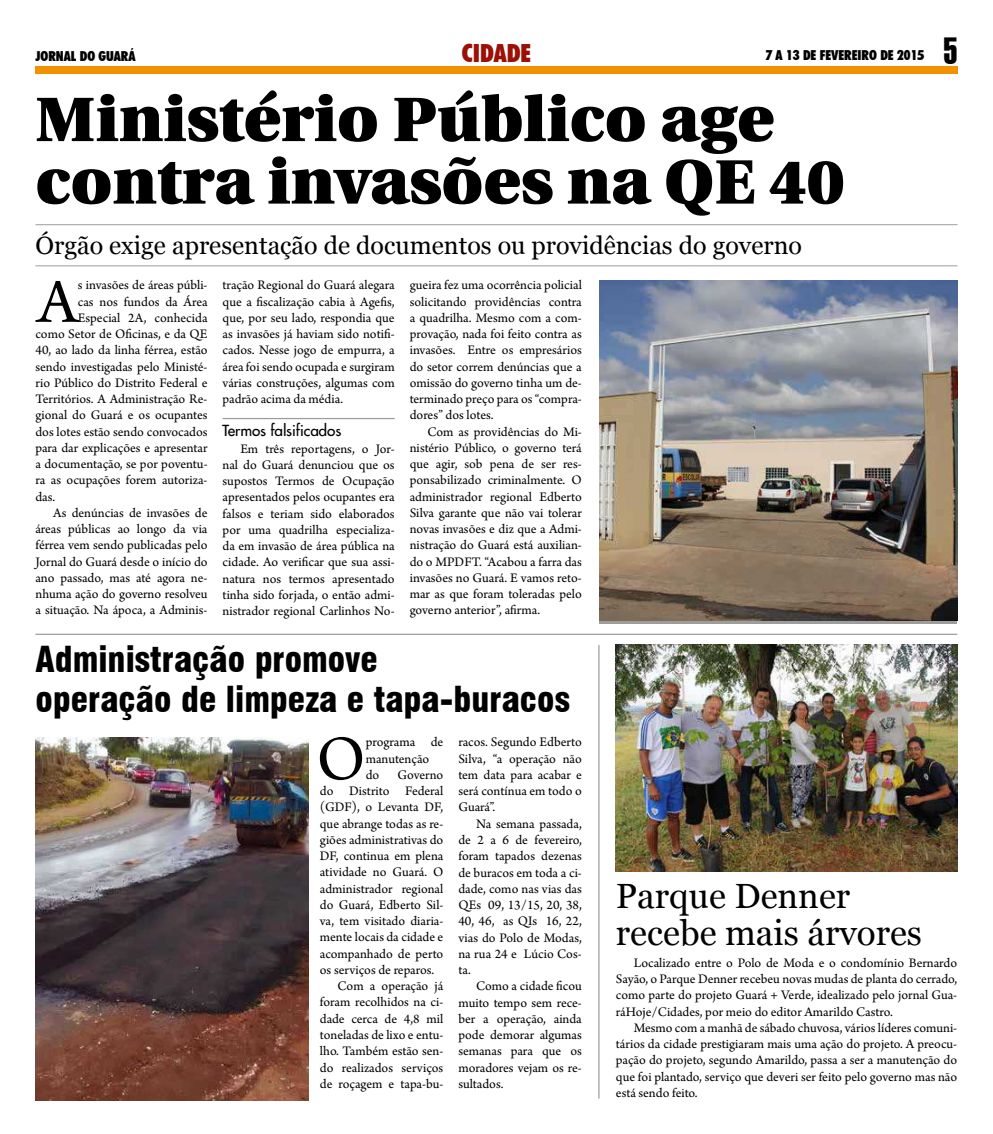
<style>
.page{position:relative;width:993px;height:1134px;background:#fff}
.page>*{position:absolute;margin:0;border:0;box-sizing:border-box;transform-origin:0 0}
.t1{font:66.38px "Arno Pro";color:#000}
.t2{font:900 62.5px/62.5px "Utopia";color:#000}
.t3{font:37px "Swiss 911 BT Extra Compressed";color:#000}
.t4{font:900 condensed 35px/40px "Swiss 721 BT";color:#000}
.t5{font:35px/37.5px "Georgia";color:#000}
.t6{font:25px "Georgia";color:#000}
.t7{font:900 condensed 25px "Futura BT";color:#9c1006}
.t8{font:15px "Futura 2";color:#000}
.t9{font:13.75px/16.2px "Arno Pro";color:#000;text-align:justify}
.t10{font:900 condensed 13.75px "Futura BT";color:#000}
</style>
<div class="page">
<div style="left:35px;top:67px;width:922px;height:7px;background:#f39200"></div>
<hr style="left:222px;top:418px;width:172px;height:1px;background:#9d9d9c">
<hr style="left:35px;top:224px;width:922px;height:1px;background:#9d9d9c">
<hr style="left:35px;top:266px;width:922px;height:1px;background:#9d9d9c">
<img style="left:35px;top:737px;width:273px;height:363px">
<img style="left:599px;top:280px;width:357px;height:341px">
<hr style="left:35px;top:634px;width:921px;height:1px;background:#9d9d9c">
<hr style="left:598px;top:645px;width:1px;height:453px;background:#9d9d9c">
<img style="left:615px;top:645px;width:341px;height:226px">
<p class="t10" style="left:35px;top:48px;width:102px">JORNAL DO GUARÁ</p>
<h3 class="t7" style="left:462px;top:37px;width:71px">CIDADE</h3>
<p class="t10" style="left:765px;top:47px;width:160px">7 A 13 DE FEVEREIRO DE 2015</p>
<h2 class="t2" style="left:35px;top:89px;width:810px">Ministério Público age contra invasões na QE 40</h2>
<h3 class="t6" style="left:35px;top:230px;width:767px">Órgão exige apresentação de documentos ou providências do governo</h3>
<h1 class="t1" style="left:37px;top:264px;width:42px">A</h1>
<p class="t9" style="left:78px;top:278px;width:131px">s invasões de áreas públi-</p>
<p class="t9" style="left:78px;top:294px;width:131px">cas nos fundos da Área</p>
<p class="t9" style="left:78px;top:310px;width:131px">Especial 2A, conhecida</p>
<p class="t9" style="left:35px;top:326px;width:173px">como Setor de Oficinas, e da QE</p>
<p class="t9" style="left:35px;top:343px;width:173px">40, ao lado da linha férrea, estão</p>
<p class="t9" style="left:35px;top:359px;width:173px">sendo investigadas pelo Ministé-</p>
<p class="t9" style="left:35px;top:375px;width:173px">rio Público do Distrito Federal e</p>
<p class="t9" style="left:35px;top:391px;width:173px">Territórios. A Administração Re-</p>
<p class="t9" style="left:35px;top:408px;width:173px">gional do Guará e os ocupantes</p>
<p class="t9" style="left:35px;top:424px;width:173px">dos lotes estão sendo convocados</p>
<p class="t9" style="left:35px;top:440px;width:173px">para dar explicações e apresentar</p>
<p class="t9" style="left:35px;top:456px;width:173px">a documentação, se por poventu-</p>
<p class="t9" style="left:35px;top:473px;width:173px">ra as ocupações forem autoriza-</p>
<p class="t9" style="left:35px;top:489px;width:21px">das.</p>
<p class="t9" style="left:53px;top:505px;width:156px">As denúncias de invasões de</p>
<p class="t9" style="left:35px;top:522px;width:173px">áreas públicas ao longo da via</p>
<p class="t9" style="left:35px;top:538px;width:173px">férrea vem sendo publicadas pelo</p>
<p class="t9" style="left:35px;top:554px;width:174px">Jornal do Guará desde o início do</p>
<p class="t9" style="left:35px;top:570px;width:173px">ano passado, mas até agora ne-</p>
<p class="t9" style="left:35px;top:587px;width:173px">nhuma ação do governo resolveu</p>
<p class="t9" style="left:35px;top:603px;width:173px">a situação. Na ápoca, a Adminis-</p>
<p class="t9" style="left:222px;top:278px;width:173px">tração Regional do Guará alegara que a fiscalização cabia à Agefis, que, por seu lado, respondia que as invasões já haviam sido notifi&shy;cados. Nesse jogo de empurra, a área foi sendo ocupada e surgiram várias construções, algumas com padrão acima da média.</p>
<p class="t8" style="left:222px;top:421px;width:120px">Termos falsificados</p>
<p class="t9" style="left:222px;top:441px;width:173px;text-indent:18px">Em três reportagens, o Jor&shy;nal do Guará denunciou que os supostos Termos de Ocupação apresentados pelos ocupantes era falsos e teriam sido elaborados por uma quadrilha especializa&shy;da em invasão de área pública na cidade. Ao verificar que sua assi&shy;natura nos termos apresentado tinha sido forjada, o então admi&shy;nistrador regional Carlinhos No-</p>
<p class="t9" style="left:409px;top:278px;width:174px">gueira fez uma ocorrência policial solicitando providências contra a quadrilha. Mesmo com a com&shy;provação, nada foi feito contra as invasões. Entre os empresários do setor correm denúncias que a omissão do governo tinha um de&shy;terminado preço para os “compra&shy;dores” dos lotes.</p>
<p class="t9" style="left:409px;top:424px;width:173px;text-indent:18px">Com as providências do Mi&shy;nistério Público, o governo terá que agir, sob pena de ser res&shy;ponsabilizado criminalmente. O administrador regional Edberto Silva garante que não vai tolerar novas invasões e diz que a Admi&shy;nistração do Guará está auxilian&shy;do o MPDFT. “Acabou a farra das invasões no Guará. E vamos reto&shy;mar as que foram toleradas pelo governo anterior”, afirma.</p>
<h3 class="t4" style="left:35px;top:639px;width:536px">Administração promove<br>operação de limpeza e tapa-buracos</h3>
<h3 class="t3" style="left:943px;top:30px;width:16px">5</h3>
<h1 class="t1" style="left:316px;top:721px;width:51px">O</h1>
<p class="t9" style="left:365px;top:735px;width:79px;text-align:left">programa de manutenção do</p>
<p class="t9" style="left:397px;top:767px;width:47px">Governo</p>
<p class="t9" style="left:320px;top:784px;width:125px">do Distrito Federal</p>
<p class="t9" style="left:320px;top:800px;width:125px">(GDF), o Levanta DF,</p>
<p class="t9" style="left:320px;top:816px;width:125px">que abrange todas as re-</p>
<p class="t9" style="left:320px;top:832px;width:125px">giões administrativas do</p>
<p class="t9" style="left:320px;top:849px;width:125px">DF, continua em plena</p>
<p class="t9" style="left:320px;top:865px;width:125px">atividade no Guará. O</p>
<p class="t9" style="left:320px;top:881px;width:125px">administrador regional</p>
<p class="t9" style="left:320px;top:897px;width:125px">do Guará, Edberto Sil-</p>
<p class="t9" style="left:320px;top:914px;width:125px">va, tem visitado diaria-</p>
<p class="t9" style="left:320px;top:930px;width:125px">mente locais da cidade e</p>
<p class="t9" style="left:320px;top:946px;width:125px">acompanhado de perto</p>
<p class="t9" style="left:320px;top:962px;width:116px">os serviços de reparos.</p>
<p class="t9" style="left:337px;top:979px;width:107px">Com a operação já</p>
<p class="t9" style="left:320px;top:995px;width:125px">foram recolhidos na ci-</p>
<p class="t9" style="left:320px;top:1011px;width:125px">dade cerca de 4,8 mil</p>
<p class="t9" style="left:320px;top:1027px;width:125px">toneladas de lixo e entu-</p>
<p class="t9" style="left:320px;top:1044px;width:125px">lho. Também estão sen-</p>
<p class="t9" style="left:320px;top:1060px;width:125px">do realizados serviços</p>
<p class="t9" style="left:320px;top:1076px;width:125px">de roçagem e tapa-bu-</p>
<p class="t9" style="left:458px;top:735px;width:125px">racos. Segundo Edberto Silva, “a operação não tem data para acabar e será contínua em todo o Guará”.</p>
<p class="t9" style="left:458px;top:816px;width:125px;text-indent:18px">Na semana passada, de 2 a 6 de fevereiro, foram tapados dezenas de buracos em toda a ci&shy;dade, como nas vias das QEs 09, 13/15, 20, 38, 40, 46, as QIs 16, 22, vias do Polo de Modas, na rua 24 e Lúcio Cos&shy;ta.</p>
<p class="t9" style="left:458px;top:979px;width:125px;text-indent:18px">Como a cidade ficou muito tempo sem rece&shy;ber a operação, ainda pode demorar algumas semanas para que os moradores vejam os re&shy;sultados.</p>
<h3 class="t5" style="left:615px;top:877px;width:307px">Parque Denner recebe mais árvores</h3>
<p class="t9" style="left:615px;top:955px;width:343px;text-indent:18px">Localizado entre o Polo de Moda e o condomínio Bernardo Sayão, o Parque Denner recebeu novas mudas de planta do cerrado, como parte do projeto Guará + Verde, idealizado pelo jornal Gua&shy;ráHoje/Cidades, por meio do editor Amarildo Castro.</p>
<p class="t9" style="left:615px;top:1020px;width:343px;text-indent:18px">Mesmo com a manhã de sábado chuvosa, vários líderes comuni&shy;tários da cidade prestigiaram mais uma ação do projeto. A preocu&shy;pação do projeto, segundo Amarildo, passa a ser a manutenção do que foi plantado, serviço que deveri ser feito pelo governo mas não está sendo feito.</p>
</div>
